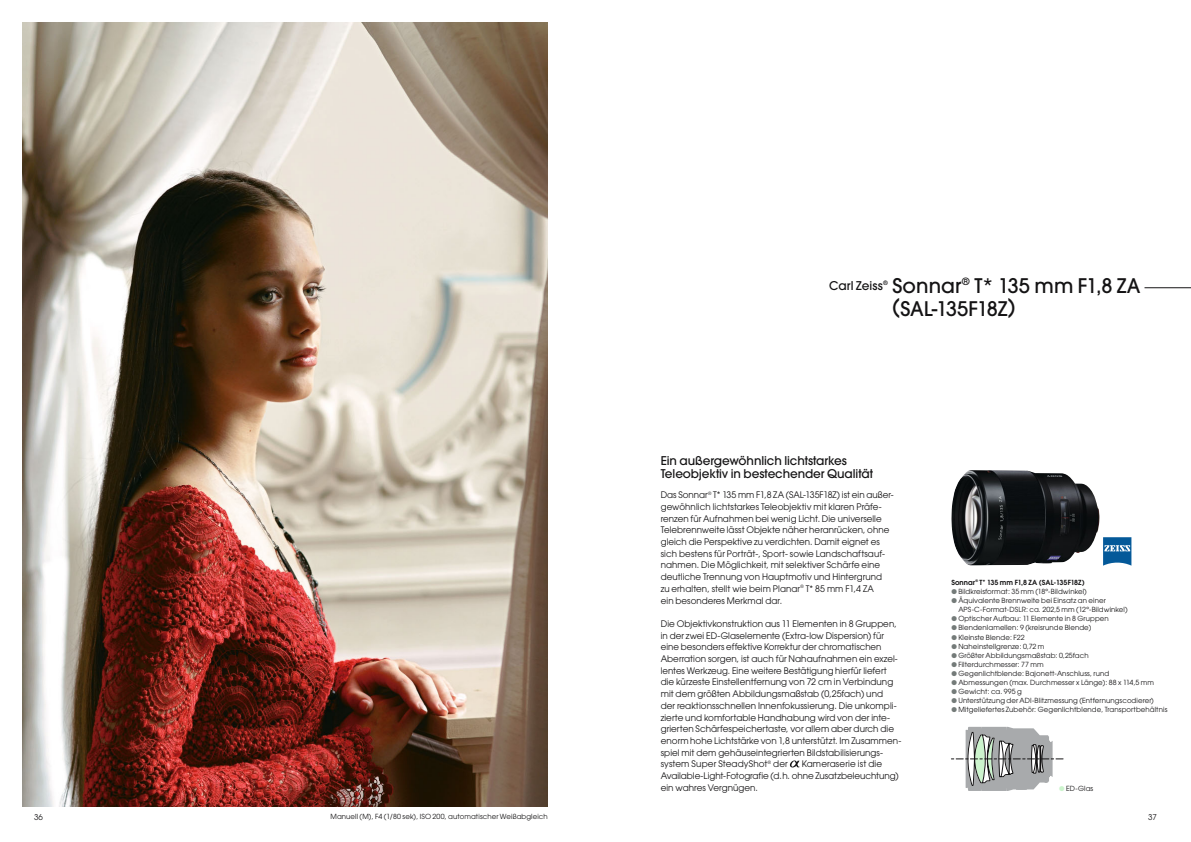
<style>
.page{position:relative;width:1191px;height:842px;background:#fff}
.page>*{position:absolute;margin:0;border:0;box-sizing:border-box;transform-origin:0 0}
.t1{font:500 20px/23px "Avant Garde";color:#141314}
.t2{font:500 12px/13.2px "Avant Garde";letter-spacing:-.01em;color:#141314}
.t3{font:9px/11.7px "Avant Garde";letter-spacing:.005em;color:#141314}
.t4{font:8px "Avant Garde";color:#141314}
.t5{font:7px/9.1px "Avant Garde";letter-spacing:.01em;color:#141314}
.t6{font:600 7px "Avant Garde";letter-spacing:.01em;color:#141314}
.s1{color:#747b79}
.s2{color:#ccf4cd}
</style>
<div class="page">
<svg style="left:789px;top:760px;width:11px;height:7px"></svg>
<img style="left:951px;top:470px;width:148px;height:95px">
<img style="left:23px;top:23px;width:524px;height:783px">
<svg style="left:1103px;top:537px;width:28px;height:29px"></svg>
<svg style="left:951px;top:727px;width:112px;height:64px"></svg>
<hr style="left:1144px;top:288px;width:47px;height:1px;background:#141314">
<p class="t2" style="left:829px;top:280px;width:60px">Carl Zeiss<sup>®</sup></p>
<p class="t1" style="left:892px;top:276px;width:250px">Sonnar<sup>®</sup> T* 135 mm F1,8 ZA (SAL-135F18Z)</p>
<p class="t2" style="left:660px;top:455px;width:214px">Ein außergewöhnlich lichtstarkes<br>Teleobjektiv in bestechender Qualität</p>
<p class="t3" style="left:660px;top:490px;width:234px">Das Sonnar<sup>®</sup> T* 135 mm F1,8 ZA (SAL-135F18Z) ist ein außer&shy;gewöhnlich lichtstarkes Teleobjektiv mit klaren Präfe&shy;renzen für Aufnahmen bei wenig Licht. Die universelle Telebrennweite lässt Objekte näher heranrücken, ohne gleich die Perspektive zu verdichten. Damit eignet es sich bestens für Porträt-, Sport- sowie Landschaftsauf&shy;nahmen. Die Möglichkeit, mit selektiver Schärfe eine deutliche Trennung von Hauptmotiv und Hintergrund<br>zu erhalten, stellt wie beim Planar<sup>®</sup> T* 85 mm F1,4 ZA<br>ein besonderes Merkmal dar.</p>
<p class="t3" style="left:660px;top:619px;width:242px">Die Objektivkonstruktion aus 11 Elementen in 8 Gruppen, in der zwei ED-Glaselemente (Extra-low Dispersion) für eine besonders effektive Korrektur der chromatischen Aberration sorgen, ist auch für Nahaufnahmen ein exzel&shy;lentes Werkzeug. Eine weitere Bestätigung hierfür liefert die kürzeste Einstellentfernung von 72 cm in Verbindung mit dem größten Abbildungsmaßstab (0,25fach) und<br>der reaktionsschnellen Innenfokussierung. Die unkompli&shy;zierte und komfortable Handhabung wird von der inte&shy;grierten Schärfespeichertaste, vor allem aber durch die enorm hohe Lichtstärke von 1,8 unterstützt. Im Zusammen&shy;spiel mit dem gehäuseintegrierten Bildstabilisierungs&shy;system Super SteadyShot<sup>®</sup> der</p>
<p class="t3" style="left:660px;top:759px;width:239px;text-indent:141px">Kameraserie ist die<br>Available-Light-Fotografie (d. h. ohne Zusatzbeleuch tung) ein wahres Vergnügen.</p>
<p class="t6" style="left:951px;top:580px;width:135px">Sonnar<sup>®</sup> T* 135 mm F1,8 ZA (SAL-135F18Z)</p>
<p class="t5" style="left:951px;top:587px;width:137px"><span class="s1">●</span> Bildkreisformat: 35 mm (18º-Bildwinkel)</p>
<p class="t5" style="left:958px;top:597px;width:171px;text-indent:-7px"><span class="s1">●</span> Äquivalente Brennweite bei Einsatz an einer<br>APS-C-Format-DSLR: ca. 202,5 mm (12º-Bildwinkel)</p>
<p class="t5" style="left:951px;top:615px;width:159px"><span class="s1">●</span> Optischer Aufbau: 11 Elemente in 8 Gruppen</p>
<p class="t5" style="left:951px;top:624px;width:141px"><span class="s1">●</span> Blendenlamellen: 9 (kreisrunde Blende)</p>
<p class="t5" style="left:951px;top:633px;width:75px"><span class="s1">●</span> Kleinste Blende: F22</p>
<p class="t5" style="left:951px;top:642px;width:95px"><span class="s1">●</span> Naheinstellgrenze: 0,72 m</p>
<p class="t5" style="left:951px;top:651px;width:139px"><span class="s1">●</span> Größter Abbildungsmaßstab: 0,25fach</p>
<p class="t5" style="left:951px;top:660px;width:94px"><span class="s1">●</span> Filterdurchmesser: 77 mm</p>
<p class="t5" style="left:951px;top:669px;width:159px"><span class="s1">●</span> Gegenlichtblende: Bajonett-Anschluss, rund</p>
<p class="t5" style="left:951px;top:678px;width:204px"><span class="s1">●</span> Abmessungen (max. Durchmesser x Länge): 88 x 114,5 mm</p>
<p class="t5" style="left:951px;top:688px;width:72px"><span class="s1">●</span> Gewicht: ca. 995 g</p>
<p class="t5" style="left:951px;top:697px;width:204px"><span class="s1">●</span> Unterstützung der ADI-Blitzmessung (Entfernungscodierer)</p>
<p class="t5" style="left:951px;top:706px;width:217px"><span class="s1">●</span> Mitgeliefertes Zubehör: Gegenlichtblende, Transportbehältnis</p>
<p class="t5" style="left:1059px;top:784px;width:36px"><span class="s2">●</span> ED-Glas</p>
<p class="t4" style="left:34px;top:814px;width:10px">36</p>
<p class="t4" style="left:1148px;top:814px;width:10px">37</p>
<p class="t5" style="left:330px;top:813px;width:219px">Manuell (M), F4 (1/80 sek), ISO 200, automatischer Weißabgleich</p>
</div>
